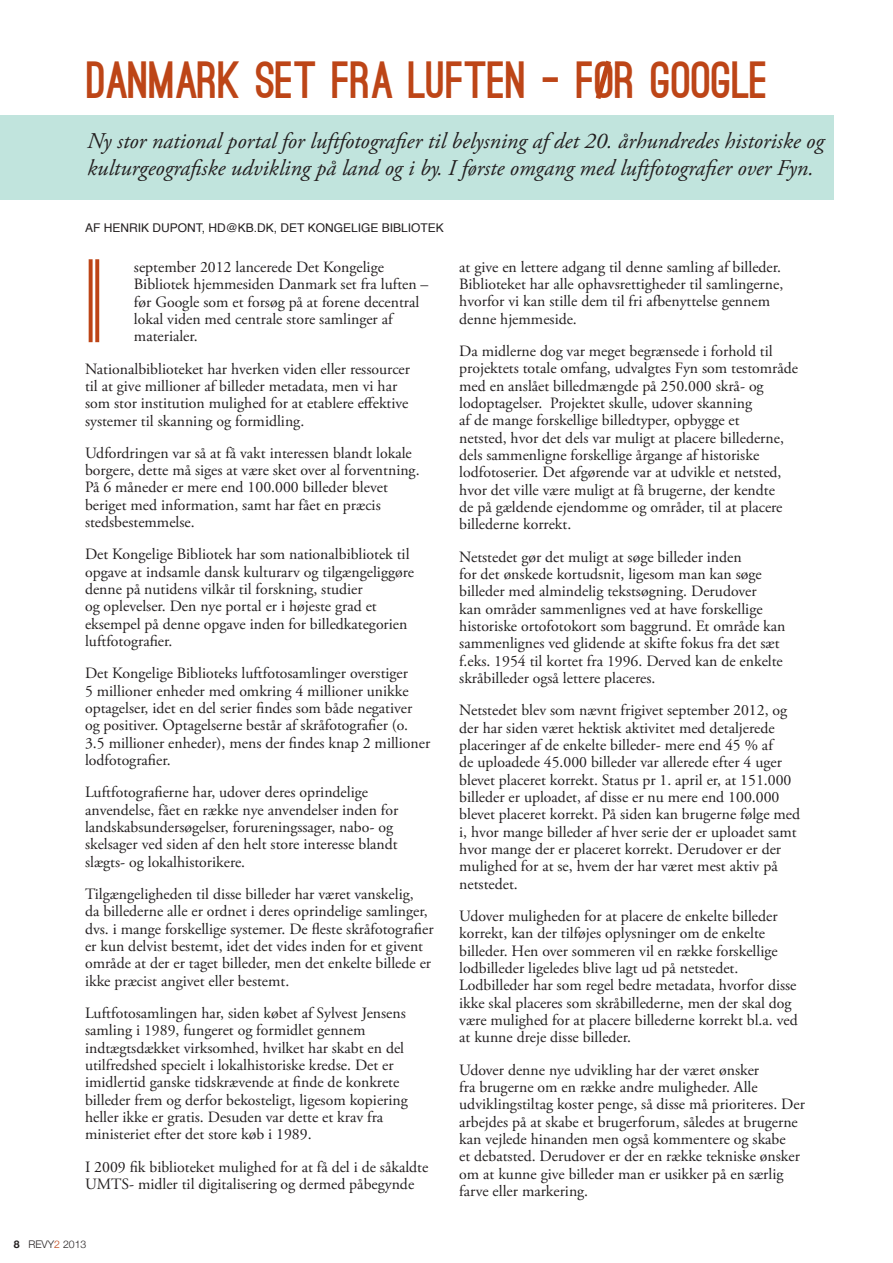
<style>
.page{position:relative;width:893px;height:1263px;background:#fff}
.page>*{position:absolute;margin:0;border:0;box-sizing:border-box;transform-origin:0 0}
.t1{font:700 112.5px "Ostrich Sans";color:#bd4517}
.t2{font:900 49.65px "Ostrich Sans";color:#bd4517}
.t3{font:italic 22.5px/27px "Adobe Garamond Pro";color:#231f20}
.t4{font:15.75px/17.2px "Adobe Garamond Pro";color:#231f20}
.t5{font:12px "Helvetica";color:#231f20}
.t6{font:300 10.5px "Helvetica Neue";color:#231f20}
.s1{font-weight:700}
.s2{color:#bd4517}
</style>
<div class="page">
<div style="left:0;top:115px;width:833px;height:85px;background:#c1e4dd"></div>
<h2 class="t2" style="left:87px;top:62px;width:683px">DANMARK SET FRA LUFTEN – FOR GOOGLE</h2>
<h3 class="t3" style="left:87px;top:128px;width:741px">Ny stor national portal for luftfotografier til belysning af det 20. århundredes historiske og kulturgeografiske udvikling på land og i by. I første omgang med luftfotografier over Fyn.</h3>
<p class="t5" style="left:85px;top:219px;width:36px">AF HENRIK</p>
<p class="t5" style="left:152px;top:219px;width:35px">DUPONT</p>
<p class="t5" style="left:202px;top:219px;width:123px">, HD@KB.DK, DET KONGELIGE</p>
<p class="t5" style="left:382px;top:219px;width:16px">BIBLIOTEK</p>
<h1 class="t1" style="left:85px;top:259px;width:24px">I</h1>
<p class="t4" style="left:134px;top:259px;width:296px">september 2012 lancerede Det Kongelige Bibliotek hjemmesiden Danmark set fra luften – før Google som et forsøg på at forene decentral lokal viden med centrale store samlinger af materialer.</p>
<p class="t4" style="left:85px;top:360px;width:327px">Nationalbiblioteket har hverken viden eller ressourcer til at give millioner af billeder metadata, men vi har som stor institution mulighed for at etablere effektive systemer til skanning og formidling.</p>
<p class="t4" style="left:85px;top:445px;width:336px">Udfordringen var så at få vakt interessen blandt lokale borgere, dette må siges at være sket over al forventning.<br>På 6 måneder er mere end 100.000 billeder blevet beriget med information, samt har fået en præcis stedsbestemmelse.</p>
<p class="t4" style="left:85px;top:546px;width:330px">Det Kongelige Bibliotek har som nationalbibliotek til opgave at indsamle dansk kulturarv og tilgængeliggøre denne på nutidens vilkår til forskning, studier<br>og oplevelser. Den nye portal er i højeste grad et eksempel på denne opgave inden for billedkategorien luftfotografier.</p>
<p class="t4" style="left:85px;top:665px;width:347px">Det Kongelige Biblioteks luftfotosamlinger overstiger<br>5 millioner enheder med omkring 4 millioner unikke optagelser, idet en del serier findes som både negativer og positiver. Optagelserne består af skråfotografier (o.<br>3.5 millioner enheder), mens der findes knap 2 millioner lodfotografier.</p>
<p class="t4" style="left:85px;top:784px;width:315px">Luftfotografierne har, udover deres oprindelige anvendelse, fået en række nye anvendelser inden for landskabsundersøgelser, forureningssager, nabo- og skelsager ved siden af den helt store interesse blandt slægts- og lokalhistorikere.</p>
<p class="t4" style="left:85px;top:886px;width:350px">Tilgængeligheden til disse billeder har været vanskelig,<br>da billederne alle er ordnet i deres oprindelige samlinger, dvs. i mange forskellige systemer. De fleste skråfotografier er kun delvist bestemt, idet det vides inden for et givent område at der er taget billeder, men det enkelte billede er ikke præcist angivet eller bestemt.</p>
<p class="t4" style="left:85px;top:1005px;width:324px">Luftfotosamlingen har, siden købet af Sylvest Jensens samling i 1989, fungeret og formidlet gennem indtægtsdækket virksomhed, hvilket har skabt en del utilfredshed specielt i lokalhistoriske kredse. Det er imidlertid ganske tidskrævende at finde de konkrete billeder frem og derfor bekosteligt, ligesom kopiering heller ikke er gratis. Desuden var dette et krav fra ministeriet efter det store køb i 1989.</p>
<p class="t4" style="left:85px;top:1158px;width:345px">I 2009 fik biblioteket mulighed for at få del i de såkaldte<br>UMTS- midler til digitalisering og dermed påbegynde</p>
<p class="t4" style="left:459px;top:259px;width:326px">at give en lettere adgang til denne samling af billeder.<br>Biblioteket har alle ophavsrettigheder til samlingerne, hvorfor vi kan stille dem til fri afbenyttelse gennem denne hjemmeside.</p>
<p class="t4" style="left:459px;top:343px;width:340px">Da midlerne dog var meget begrænsede i forhold til projektets totale omfang, udvalgtes Fyn som testområde med en anslået billedmængde på 250.000 skrå- og lodoptagelser. Projektet skulle, udover skanning<br>af de mange forskellige billedtyper, opbygge et<br>netsted, hvor det dels var muligt at placere billederne, dels sammenligne forskellige årgange af historiske lodfotoserier. Det afgørende var at udvikle et netsted, hvor det ville være muligt at få brugerne, der kendte<br>de på gældende ejendomme og områder, til at placere billederne korrekt.</p>
<p class="t4" style="left:459px;top:549px;width:328px">Netstedet gør det muligt at søge billeder inden<br>for det ønskede kortudsnit, ligesom man kan søge billeder med almindelig tekstsøgning. Derudover<br>kan områder sammenlignes ved at have forskellige historiske ortofotokort som baggrund. Et område kan sammenlignes ved glidende at skifte fokus fra det sæt f.eks. 1954 til kortet fra 1996. Derved kan de enkelte skråbilleder også lettere placeres.</p>
<p class="t4" style="left:459px;top:702px;width:342px">Netstedet blev som nævnt frigivet september 2012, og der har siden været hektisk aktivitet med detaljerede placeringer af de enkelte billeder- mere end 45 % af<br>de uploadede 45.000 billeder var allerede efter 4 uger blevet placeret korrekt. Status pr 1. april er, at 151.000 billeder er uploadet, af disse er nu mere end 100.000 blevet placeret korrekt. På siden kan brugerne følge med i, hvor mange billeder af hver serie der er uploadet samt hvor mange der er placeret korrekt. Derudover er der mulighed for at se, hvem der har været mest aktiv på netstedet.</p>
<p class="t4" style="left:459px;top:908px;width:340px">Udover muligheden for at placere de enkelte billeder korrekt, kan der tilføjes oplysninger om de enkelte billeder. Hen over sommeren vil en række forskellige lodbilleder ligeledes blive lagt ud på netstedet.<br>Lodbilleder har som regel bedre metadata, hvorfor disse ikke skal placeres som skråbillederne, men der skal dog være mulighed for at placere billederne korrekt bl.a. ved at kunne dreje disse billeder.</p>
<p class="t4" style="left:459px;top:1061px;width:347px">Udover denne nye udvikling har der været ønsker<br>fra brugerne om en række andre muligheder. Alle udviklingstiltag koster penge, så disse må prioriteres. Der arbejdes på at skabe et brugerforum, således at brugerne kan vejlede hinanden men også kommentere og skabe<br>et debatsted. Derudover er der en række tekniske ønsker om at kunne give billeder man er usikker på en særlig farve eller markering.</p>
<p class="t6" style="left:14px;top:1235px;width:74px"><span class="s1">8</span> REVY<span class="s2">2</span> 2013</p>
</div>
